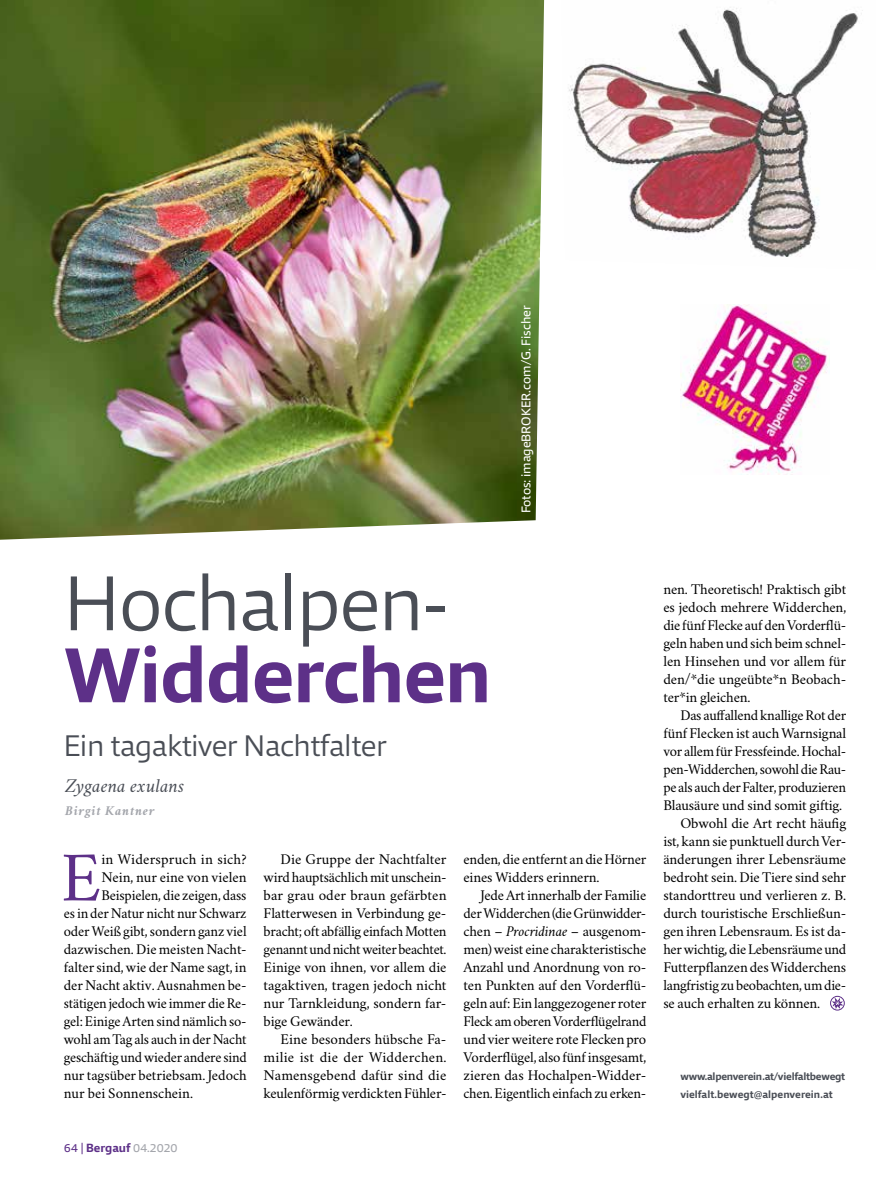
<style>
.page{position:relative;width:893px;height:1191px;background:#fff}
.page>*{position:absolute;margin:0;border:0;box-sizing:border-box;transform-origin:0 0}
.t1{font:300 78px "Qubo";letter-spacing:-.015em;color:#4a4e56}
.t2{font:700 78px "Qubo";letter-spacing:-.015em;color:#5d3088}
.t3{font:70.65px "Crimson Tirol";color:#5d3088}
.t4{font:300 30px "Qubo";letter-spacing:-.01em;color:#4a4e56}
.t5{font:italic 19.5px "Crimson Tirol";color:#4a4e56}
.t6{font:15px/18px "Crimson Tirol";letter-spacing:-.01em;color:#000;text-align:justify}
.t7{font:15px "Crimson Tirol";letter-spacing:.01em;color:#000}
.t8{font:italic 700 13.5px "Crimson Tirol";letter-spacing:.055em;color:#a4a6ac}
.t9{font:12.75px "Qubo";color:#fff}
.t10{font:700 12px "Qubo";color:#5d3088}
.t11{font:700 10.5px/18px "Qubo";letter-spacing:-.015em;color:#4a4e56}
.s1{font-weight:400}
.s2{font-weight:400;color:#a4a6ac}
.s3{font-style:italic}
</style>
<div class="page">
<div style="left:830px;top:996px;width:14px;height:14px;border:1px solid #5d3088;border-radius:50%"></div>
<svg style="left:832px;top:997px;width:11px;height:11px"></svg>
<img style="left:0;top:0;width:544px;height:540px">
<img style="left:569px;top:8px;width:294px;height:249px">
<img style="left:680px;top:304px;width:148px;height:171px">
<p class="t9" style="left:518px;top:513px;width:209px;rotate:-90deg">Fotos: imageBROKER.com/G. Fischer</p>
<h1 class="t1" style="left:64px;top:553px;width:385px">Hochalpen-</h1>
<h1 class="t2" style="left:64px;top:624px;width:429px">Widderchen</h1>
<h3 class="t4" style="left:64px;top:726px;width:324px">Ein tagaktiver Nachtfalter</h3>
<h3 class="t5" style="left:65px;top:774px;width:120px">Zygaena exulans</h3>
<p class="t8" style="left:65px;top:802px;width:91px">Birgit Kantner</p>
<h2 class="t3" style="left:61px;top:829px;width:42px">E</h2>
<p class="t7" style="left:101px;top:849px;width:147px">in Widerspruch in sich?</p>
<p class="t6" style="left:101px;top:867px;width:147px">Nein, nur eine von vielen</p>
<p class="t6" style="left:101px;top:885px;width:147px">Beispielen, die zeigen, dass</p>
<p class="t6" style="left:64px;top:903px;width:184px">es in der Natur nicht nur Schwarz</p>
<p class="t6" style="left:64px;top:921px;width:184px">oder Weiß gibt, sondern ganz viel</p>
<p class="t6" style="left:64px;top:939px;width:184px">dazwischen. Die meisten Nacht-</p>
<p class="t6" style="left:64px;top:957px;width:184px">falter sind, wie der Name sagt, in</p>
<p class="t6" style="left:64px;top:975px;width:184px">der Nacht aktiv. Ausnahmen be-</p>
<p class="t6" style="left:64px;top:993px;width:184px">stätigen jedoch wie immer die Re-</p>
<p class="t6" style="left:64px;top:1011px;width:184px">gel: Einige Arten sind nämlich so-</p>
<p class="t6" style="left:64px;top:1029px;width:184px">wohl am Tag als auch in der Nacht</p>
<p class="t6" style="left:64px;top:1047px;width:184px">geschäftig und wieder andere sind</p>
<p class="t6" style="left:64px;top:1065px;width:184px">nur tagsüber betriebsam. Jedoch</p>
<p class="t6" style="left:64px;top:1083px;width:131px">nur bei Sonnenschein.</p>
<p class="t10" style="left:64px;top:1140px;width:115px"><span class="s1">64 |</span> Bergauf <span class="s2">04.2020</span></p>
<p class="t6" style="left:264px;top:849px;width:184px;text-indent:17px">Die Gruppe der Nachtfalter wird hauptsächlich mit unschein&shy;bar grau oder braun gefärbten Flatterwesen in Verbindung ge&shy;bracht; oft abfällig einfach Motten genannt und nicht weiter beachtet.<br>Einige von ihnen, vor allem die tagaktiven, tragen jedoch nicht nur Tarnkleidung, sondern far&shy;bige Gewänder.</p>
<p class="t6" style="left:264px;top:1029px;width:184px;text-indent:17px">Eine besonders hübsche Fa&shy;milie ist die der Widderchen.<br>Namensgebend dafür sind die keulenförmig verdickten Fühler-</p>
<p class="t6" style="left:463px;top:849px;width:184px">enden, die entfernt an die Hörner eines Widders erinnern.</p>
<p class="t6" style="left:463px;top:885px;width:184px;text-indent:17px">Jede Art innerhalb der Familie der Widderchen (die Grünwidder&shy;chen – <span class="s3">Procridinae</span> – ausgenom&shy;men) weist eine charakteristische Anzahl und Anordnung von ro&shy;ten Punkten auf den Vorderflü&shy;geln auf: Ein langgezogener roter Fleck am oberen Vorderflügelrand und vier weitere rote Flecken pro Vorderflügel, also fünf insgesamt, zieren das Hochalpen-Widder&shy;chen. Eigentlich einfach zu erken-</p>
<p class="t6" style="left:663px;top:579px;width:184px">nen. Theoretisch! Praktisch gibt es jedoch mehrere Widderchen, die fünf Flecke auf den Vorderflü&shy;geln haben und sich beim schnel&shy;len Hinsehen und vor allem für den/*die ungeübte*n Beobach&shy;ter*in gleichen.</p>
<p class="t6" style="left:680px;top:705px;width:167px">Das auffallend knallige Rot der</p>
<p class="t6" style="left:663px;top:723px;width:184px">fünf Flecken ist auch Warnsignal</p>
<p class="t6" style="left:663px;top:741px;width:184px">vor allem für Fressfeinde. Hochal-</p>
<p class="t6" style="left:663px;top:759px;width:184px">pen-Widderchen, sowohl die Rau-</p>
<p class="t6" style="left:663px;top:777px;width:184px">pe als auch der Falter, produzieren</p>
<p class="t6" style="left:663px;top:795px;width:180px">Blausäure und sind somit giftig.</p>
<p class="t6" style="left:680px;top:813px;width:167px">Obwohl die Art recht häufig</p>
<p class="t6" style="left:663px;top:831px;width:184px">ist, kann sie punktuell durch Ver-</p>
<p class="t6" style="left:663px;top:849px;width:184px">änderungen ihrer Lebensräume</p>
<p class="t6" style="left:663px;top:867px;width:184px">bedroht sein. Die Tiere sind sehr</p>
<p class="t6" style="left:663px;top:885px;width:184px">standorttreu und verlieren z. B.</p>
<p class="t6" style="left:663px;top:903px;width:184px">durch touristische Erschließun-</p>
<p class="t6" style="left:663px;top:921px;width:184px">gen ihren Lebensraum. Es ist da-</p>
<p class="t6" style="left:663px;top:939px;width:184px">her wichtig, die Lebensräume und</p>
<p class="t6" style="left:663px;top:957px;width:184px">Futterpflanzen des Widderchens</p>
<p class="t6" style="left:663px;top:975px;width:184px">langfristig zu beobachten, um die-</p>
<p class="t6" style="left:663px;top:993px;width:158px">se auch erhalten zu können.</p>
<p class="t11" style="left:680px;top:1067px;width:166px">www.alpenverein.at/vielfaltbewegt vielfalt.bewegt@alpenverein.at</p>
</div>
